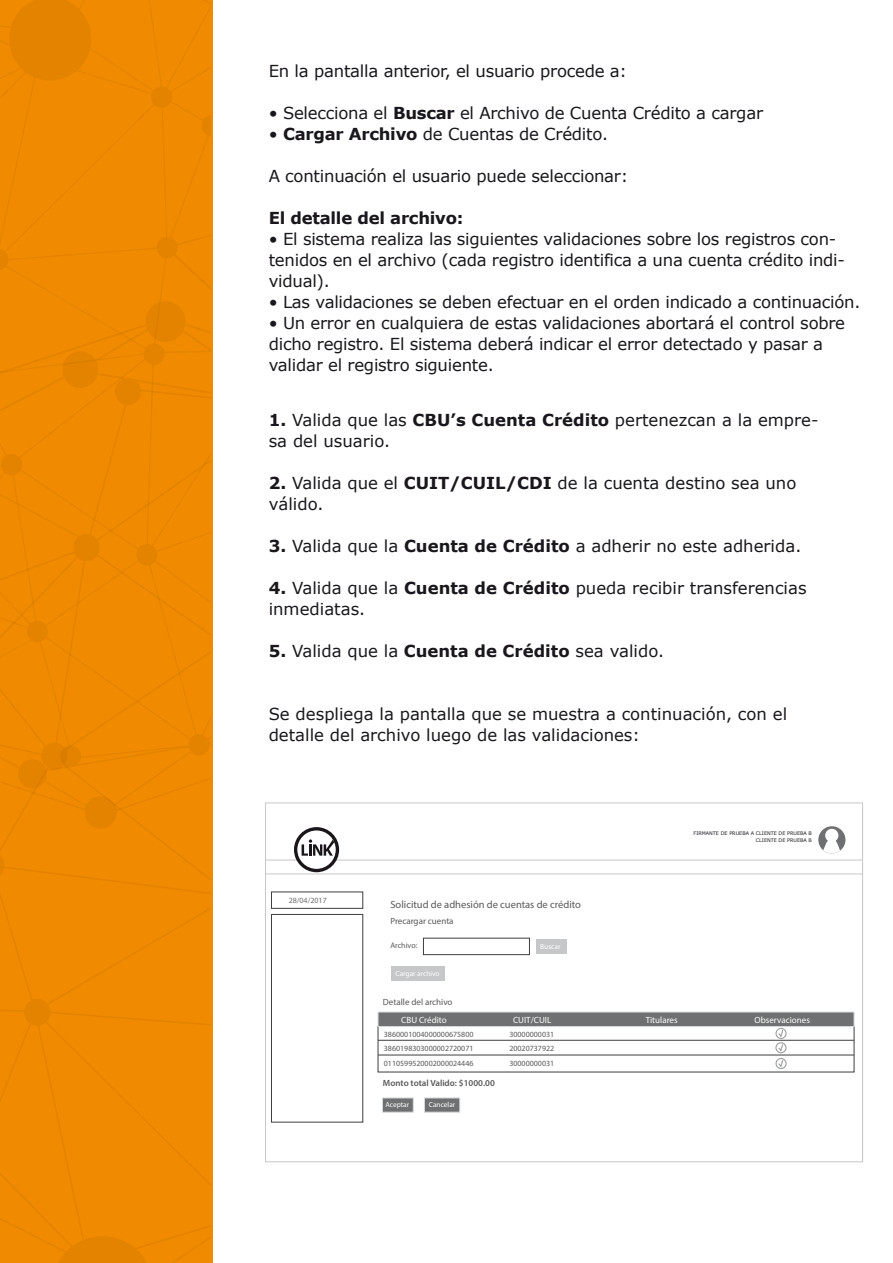
<style>
.page{position:relative;width:893px;height:1263px;background:#fff}
.page>*{position:absolute;margin:0;border:0;box-sizing:border-box;transform-origin:0 0}
.t1{font:16.5px/21px "Verdana";letter-spacing:-.015em;color:#1a171c}
.t2{font:700 16.5px "Verdana";letter-spacing:-.015em;color:#1a171c}
.t3{font:10.5px "Myriad Pro";color:#58585a}
.t4{font:9px "Myriad Pro";color:#fff}
.t5{font:9px "Myriad Pro";color:#58585a}
.t6{font:600 9px "Myriad Pro";color:#58585a}
.t7{font:7.95px "Myriad Pro";color:#58585a}
.t8{font:7.95px "Myriad Pro";color:#6f7071}
.t9{font:7.35px "Myriad Pro";color:#fff}
.t10{font:4.95px/7.4px "Verdana";color:#1a171c;text-align:right}
.s1{font-weight:700}
</style>
<div class="page">
<div style="left:1px;top:0;width:210px;height:301px;background:#f08a00"></div>
<svg style="left:9px;top:0;width:82px;height:81px;background:#e68400"></svg>
<svg style="left:1px;top:301px;width:210px;height:962px;background:#ee8900"></svg>
<svg style="left:51px;top:1236px;width:103px;height:27px;background:#e88500"></svg>
<div style="left:271px;top:914px;width:92px;height:208px;border:1px solid #3e3d40"></div>
<hr style="left:335px;top:860px;width:527px;height:1px;background:#c6c7c8">
<hr style="left:266px;top:860px;width:33px;height:1px;background:#c6c7c8">
<hr style="left:266px;top:873px;width:596px;height:1px;background:#c6c7c8">
<svg style="left:294px;top:827px;width:45px;height:45px"></svg>
<svg style="left:818px;top:826px;width:27px;height:27px"></svg>
<div style="left:825px;top:829px;width:13px;height:13px;background:#fff;border-radius:50%"></div>
<svg style="left:822px;top:837px;width:19px;height:16px"></svg>
<div style="left:423px;top:938px;width:107px;height:17px;border:1px solid #3e3d40"></div>
<div style="left:391px;top:967px;width:53px;height:14px;background:#c6c7c8"></div>
<div style="left:536px;top:939px;width:31px;height:14px;background:#c6c7c8"></div>
<hr style="left:378px;top:1040px;width:476px;height:1px;background:#3e3d40">
<hr style="left:378px;top:1055px;width:476px;height:1px;background:#3e3d40">
<div style="left:382px;top:1098px;width:31px;height:14px;background:#6f7071;border:1px solid #d9dadb"></div>
<div style="left:424px;top:1098px;width:36px;height:14px;background:#6f7071;border:1px solid #d9dadb"></div>
<div style="left:378px;top:1012px;width:476px;height:15px;background:#6f7071;border:1px solid #d9dadb"></div>
<div style="left:775px;top:1028px;width:12px;height:11px;border:1px solid #9c9e9f;border-radius:50%"></div>
<div style="left:775px;top:1042px;width:11px;height:11px;border:1px solid #9c9e9f;border-radius:50%"></div>
<svg style="left:777px;top:1029px;width:7px;height:24px"></svg>
<div style="left:775px;top:1058px;width:12px;height:11px;border:1px solid #9c9e9f;border-radius:50%"></div>
<svg style="left:777px;top:1059px;width:7px;height:10px"></svg>
<p class="t1" style="left:269px;top:61px;width:360px">En la pantalla anterior, el usuario procede a:</p>
<p class="t1" style="left:269px;top:103px;width:496px">• Selecciona el <span class="s1">Buscar</span> el Archivo de Cuenta Crédito a cargar</p>
<p class="t1" style="left:269px;top:124px;width:341px">• <span class="s1">Cargar Archivo</span> de Cuentas de Crédito.</p>
<p class="t1" style="left:269px;top:166px;width:361px">A continuación el usuario puede seleccionar:</p>
<p class="t2" style="left:269px;top:208px;width:196px">El detalle del archivo:</p>
<p class="t1" style="left:269px;top:229px;width:578px">• El sistema realiza las siguientes validaciones sobre los registros con&shy;tenidos en el archivo (cada registro identifica a una cuenta crédito indi&shy;vidual).</p>
<p class="t1" style="left:269px;top:292px;width:593px">• Las validaciones se deben efectuar en el orden indicado a continuación.</p>
<p class="t1" style="left:269px;top:313px;width:578px">• Un error en cualquiera de estas validaciones abortará el control sobre dicho registro. El sistema deberá indicar el error detectado y pasar a validar el registro siguiente.</p>
<p class="t1" style="left:269px;top:410px;width:551px"><span class="s1">1.</span> Valida que las <span class="s1">CBU’s Cuenta Crédito</span> pertenezcan a la empre&shy;sa del usuario.</p>
<p class="t1" style="left:269px;top:473px;width:529px"><span class="s1">2.</span> Valida que el <span class="s1">CUIT/CUIL/CDI</span> de la cuenta destino sea uno válido.</p>
<p class="t1" style="left:269px;top:536px;width:534px"><span class="s1">3.</span> Valida que la <span class="s1">Cuenta de Crédito</span> a adherir no este adherida.</p>
<p class="t1" style="left:269px;top:578px;width:539px"><span class="s1">4.</span> Valida que la <span class="s1">Cuenta de Crédito</span> pueda recibir transferencias inmediatas.</p>
<p class="t1" style="left:269px;top:641px;width:397px"><span class="s1">5.</span> Valida que la <span class="s1">Cuenta de Crédito</span> sea valido.</p>
<p class="t1" style="left:269px;top:704px;width:520px">Se despliega la pantalla que se muestra a continuación, con el detalle del archivo luego de las validaciones:</p>
<p class="t8" style="left:289px;top:895px;width:40px">28/04/2017</p>
<p class="t3" style="left:390px;top:898px;width:192px">Solicitud de adhesión de cuentas de crédito</p>
<p class="t7" style="left:390px;top:941px;width:28px">Archivo:</p>
<p class="t5" style="left:390px;top:916px;width:65px">Precargar cuenta</p>
<p class="t9" style="left:540px;top:942px;width:22px">Buscar</p>
<p class="t9" style="left:395px;top:969px;width:46px">Cargar archivo</p>
<p class="t5" style="left:383px;top:996px;width:71px">Detalle del archivo</p>
<p class="t10" style="left:693px;top:829px;width:120px">FIRMANTE DE PRUEBA A CLIENTE DE PRUEBA B<br>CLIENTE DE PRUEBA B</p>
<p class="t4" style="left:401px;top:1014px;width:47px">CBU Crédito</p>
<p class="t4" style="left:513px;top:1014px;width:40px">CUIT/CUIL</p>
<p class="t4" style="left:646px;top:1014px;width:33px">Titulares</p>
<p class="t4" style="left:754px;top:1014px;width:57px">Observaciones</p>
<p class="t7" style="left:384px;top:1029px;width:91px">3860001004000000675800</p>
<p class="t7" style="left:509px;top:1029px;width:46px">30000000031</p>
<p class="t7" style="left:384px;top:1059px;width:91px">0110599520002000024446</p>
<p class="t7" style="left:509px;top:1059px;width:46px">30000000031</p>
<p class="t7" style="left:384px;top:1043px;width:91px">3860198303000002720071</p>
<p class="t7" style="left:509px;top:1043px;width:46px">20020737922</p>
<p class="t6" style="left:383px;top:1077px;width:113px">Monto total Valido: $1000.00</p>
<p class="t9" style="left:385px;top:1100px;width:25px">Aceptar</p>
<p class="t9" style="left:429px;top:1100px;width:28px">Cancelar</p>
</div>
